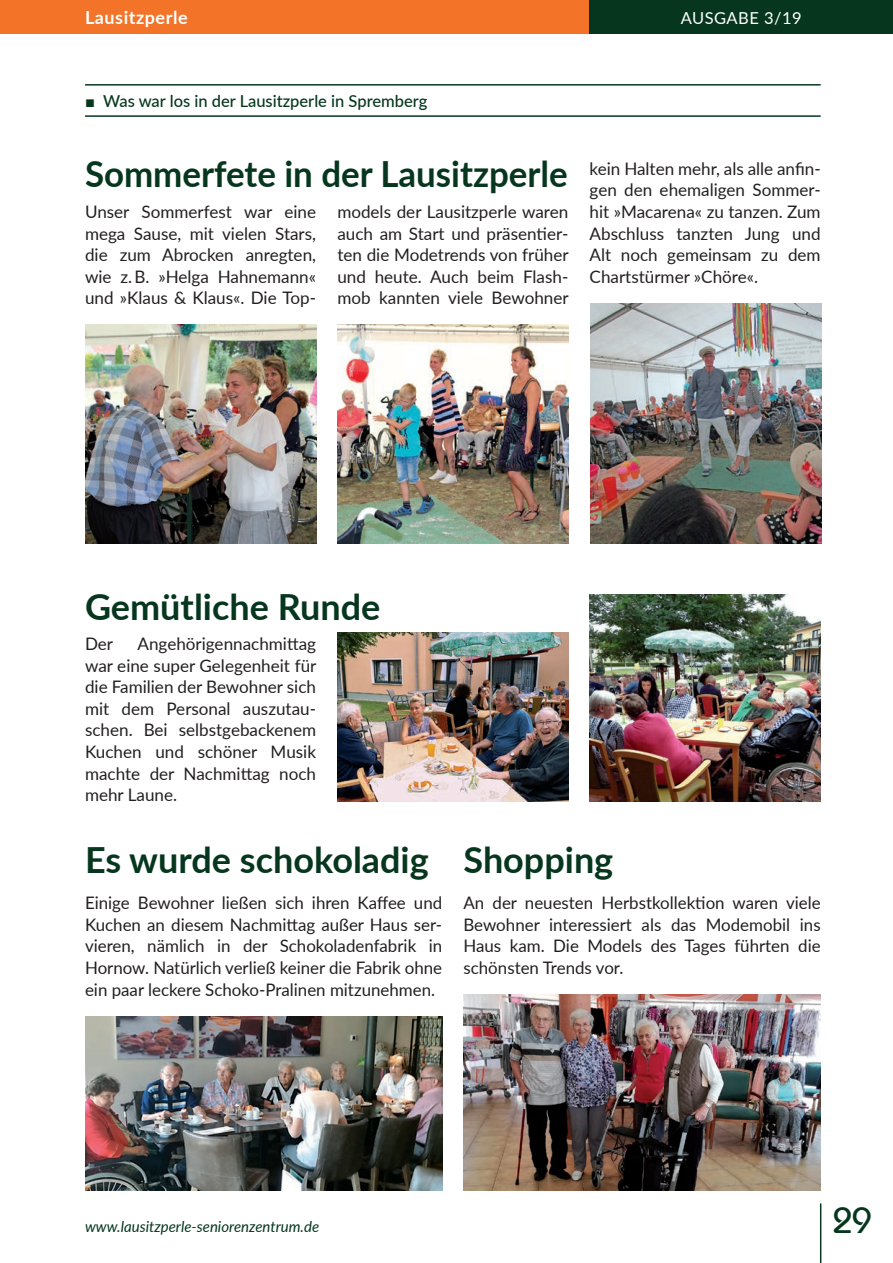
<style>
.page{position:relative;width:893px;height:1263px;background:#fff}
.page>*{position:absolute;margin:0;border:0;box-sizing:border-box;transform-origin:0 0}
.t1{font:700 36px "Lato";color:#06371e}
.t2{font:500 36px "Bauhaus IT Cby BT";color:#06371e}
.t3{font:700 18px "Lato";letter-spacing:.03em;color:#fff}
.t4{font:17.25px/21.6px "Lato";color:#231f20;text-align:justify}
.t5{font:500 16.5px "Lato";color:#06371e}
.t6{font:16.5px "Lato";letter-spacing:.03em;color:#fff}
.t7{font:italic 15px "Lato";color:#06371e}
.s1{font-family:"Arial";font-weight:400}
</style>
<div class="page">
<hr style="left:820px;top:1203px;width:1px;height:60px;background:#06371e">
<div style="left:0;top:0;width:893px;height:34px;background:#f37328"></div>
<div style="left:590px;top:0;width:303px;height:34px;background:#06371e"></div>
<hr style="left:85px;top:84px;width:736px;height:2px;background:#06371e">
<hr style="left:85px;top:115px;width:736px;height:2px;background:#06371e">
<img style="left:338px;top:324px;width:231px;height:219px">
<img style="left:591px;top:303px;width:231px;height:240px">
<img style="left:85px;top:324px;width:231px;height:219px">
<img style="left:590px;top:595px;width:231px;height:206px">
<img style="left:338px;top:632px;width:231px;height:169px">
<img style="left:85px;top:1017px;width:357px;height:174px">
<img style="left:463px;top:994px;width:358px;height:197px">
<p class="t3" style="left:85px;top:4px;width:104px">Lausitzperle</p>
<p class="t6" style="left:681px;top:6px;width:123px">AUSGABE 3/19</p>
<p class="t5" style="left:85px;top:89px;width:344px"><span class="s1">■</span> Was war los in der Lausitzperle in Spremberg</p>
<h1 class="t1" style="left:85px;top:148px;width:484px">Sommerfete in der Lausitzperle</h1>
<p class="t4" style="left:85px;top:200px;width:233px">Unser Sommerfest war eine mega Sause, mit vielen Stars, die zum Abrocken anregten, wie z. B. »Helga Hahnemann« und »Klaus &amp; Klaus«. Die Top-</p>
<p class="t4" style="left:337px;top:200px;width:233px;text-align:left">models der Lausitzperle waren auch am Start und präsentier&shy;ten die Modetrends von früher und heute. Auch beim Flash&shy;mob kannten viele Bewohner</p>
<p class="t4" style="left:590px;top:157px;width:233px">kein Halten mehr, als alle anfin&shy;gen den ehemaligen Sommer&shy;hit »Macarena« zu tanzen. Zum Abschluss tanzten Jung und Alt noch gemeinsam zu dem Chartstürmer »Chöre«.</p>
<h1 class="t1" style="left:85px;top:580px;width:297px">Gemütliche Runde</h1>
<p class="t4" style="left:85px;top:632px;width:30px">Der</p>
<p class="t4" style="left:85px;top:632px;width:233px;text-indent:53px">Angehörigennachmittag war eine super Gelegenheit für die Familien der Bewohner sich mit dem Personal auszutau&shy;schen. Bei selbstgebackenem Kuchen und schöner Musik machte der Nachmittag noch mehr Laune.</p>
<h1 class="t1" style="left:85px;top:834px;width:345px">Es wurde schokoladig</h1>
<p class="t4" style="left:85px;top:891px;width:359px">Einige Bewohner ließen sich ihren Kaffee und Kuchen an diesem Nachmittag außer Haus ser&shy;vieren, nämlich in der Schokoladenfabrik in Hornow. Natürlich verließ keiner die Fabrik ohne ein paar leckere Schoko-Pralinen mitzunehmen.</p>
<h1 class="t1" style="left:463px;top:834px;width:151px">Shopping</h1>
<p class="t4" style="left:463px;top:891px;width:359px">An der neuesten Herbstkollektion waren viele Bewohner interessiert als das Modemobil ins Haus kam. Die Models des Tages führten die schönsten Trends vor.</p>
<p class="t7" style="left:85px;top:1215px;width:236px">www.lausitzperle-seniorenzentrum.de</p>
<h1 class="t2" style="left:832px;top:1198px;width:41px">29</h1>
</div>
